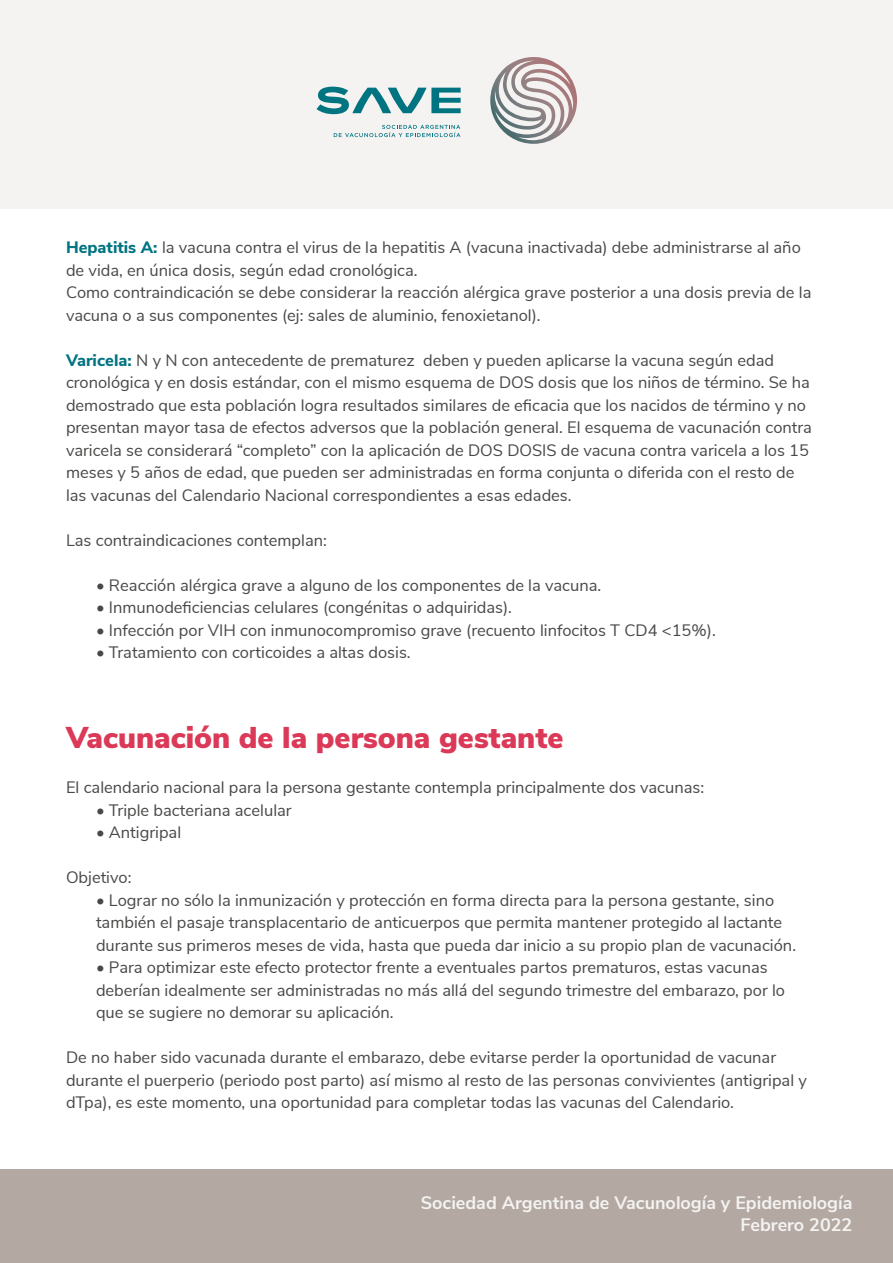
<style>
.page{position:relative;width:893px;height:1263px;background:#fff}
.page>*{position:absolute;margin:0;border:0;box-sizing:border-box;transform-origin:0 0}
.t1{font:900 30px "Nunito Sans";color:#db3957}
.t2{font:700 18px/21.6px "Nunito Sans";color:#f4f3f2;text-align:right}
.t3{font:16.5px/22.5px "Nunito Sans";color:#494847}
.s1{font-weight:800;color:#007481}
</style>
<div class="page">
<div style="left:0;top:0;width:893px;height:208px;background:#f4f3f2"></div>
<svg style="left:334px;top:125px;width:126px;height:12px"></svg>
<svg style="left:316px;top:87px;width:145px;height:27px"></svg>
<svg style="left:490px;top:57px;width:87px;height:87px"></svg>
<div style="left:0;top:1169px;width:893px;height:94px;background:#b4a9a2"></div>
<p class="t3" style="left:66px;top:235px;width:747px"><span class="s1">Hepatitis A:</span> la vacuna contra el virus de la hepatitis A (vacuna inactivada) debe administrarse al año de vida, en única dosis, según edad cronológica.<br>Como contraindicación se debe considerar la reacción alérgica grave posterior a una dosis previa de la vacuna o a sus componentes (ej: sales de aluminio, fenoxietanol).</p>
<p class="t3" style="left:66px;top:348px;width:747px"><span class="s1">Varicela:</span> N y N con antecedente de prematurez deben y pueden aplicarse la vacuna según edad cronológica y en dosis estándar, con el mismo esquema de DOS dosis que los niños de término. Se ha demostrado que esta población logra resultados similares de eficacia que los nacidos de término y no presentan mayor tasa de efectos adversos que la población general. El esquema de vacunación contra varicela se considerará “completo” con la aplicación de DOS DOSIS de vacuna contra varicela a los 15 meses y 5 años de edad, que pueden ser administradas en forma conjunta o diferida con el resto de las vacunas del Calendario Nacional correspondientes a esas edades.</p>
<p class="t3" style="left:66px;top:528px;width:262px">Las contraindicaciones contemplan:</p>
<p class="t3" style="left:96px;top:573px;width:507px">• Reacción alérgica grave a alguno de los componentes de la vacuna.</p>
<p class="t3" style="left:96px;top:595px;width:418px">• Inmunodeficiencias celulares (congénitas o adquiridas).</p>
<p class="t3" style="left:96px;top:618px;width:621px">• Infección por VIH con inmunocompromiso grave (recuento linfocitos T CD4 &lt;15%).</p>
<p class="t3" style="left:96px;top:640px;width:316px">• Tratamiento con corticoides a altas dosis.</p>
<h1 class="t1" style="left:66px;top:716px;width:499px">Vacunación de la persona gestante</h1>
<p class="t3" style="left:66px;top:775px;width:640px">El calendario nacional para la persona gestante contempla principalmente dos vacunas:</p>
<p class="t3" style="left:96px;top:798px;width:197px">• Triple bacteriana acelular</p>
<p class="t3" style="left:96px;top:820px;width:87px">• Antigripal</p>
<p class="t3" style="left:66px;top:865px;width:67px">Objetivo:</p>
<p class="t3" style="left:96px;top:888px;width:702px">• Lograr no sólo la inmunización y protección en forma directa para la persona gestante, sino también el pasaje transplacentario de anticuerpos que permita mantener protegido al lactante durante sus primeros meses de vida, hasta que pueda dar inicio a su propio plan de vacunación.</p>
<p class="t3" style="left:96px;top:955px;width:691px">• Para optimizar este efecto protector frente a eventuales partos prematuros, estas vacunas deberían idealmente ser administradas no más allá del segundo trimestre del embarazo, por lo que se sugiere no demorar su aplicación.</p>
<p class="t3" style="left:66px;top:1045px;width:742px">De no haber sido vacunada durante el embarazo, debe evitarse perder la oportunidad de vacunar durante el puerperio (periodo post parto) así mismo al resto de las personas convivientes (antigripal y dTpa), es este momento, una oportunidad para completar todas las vacunas del Calendario.</p>
<p class="t2" style="left:421px;top:1191px;width:433px">Sociedad Argentina de Vacunología y Epidemiología<br>Febrero 2022</p>
</div>
